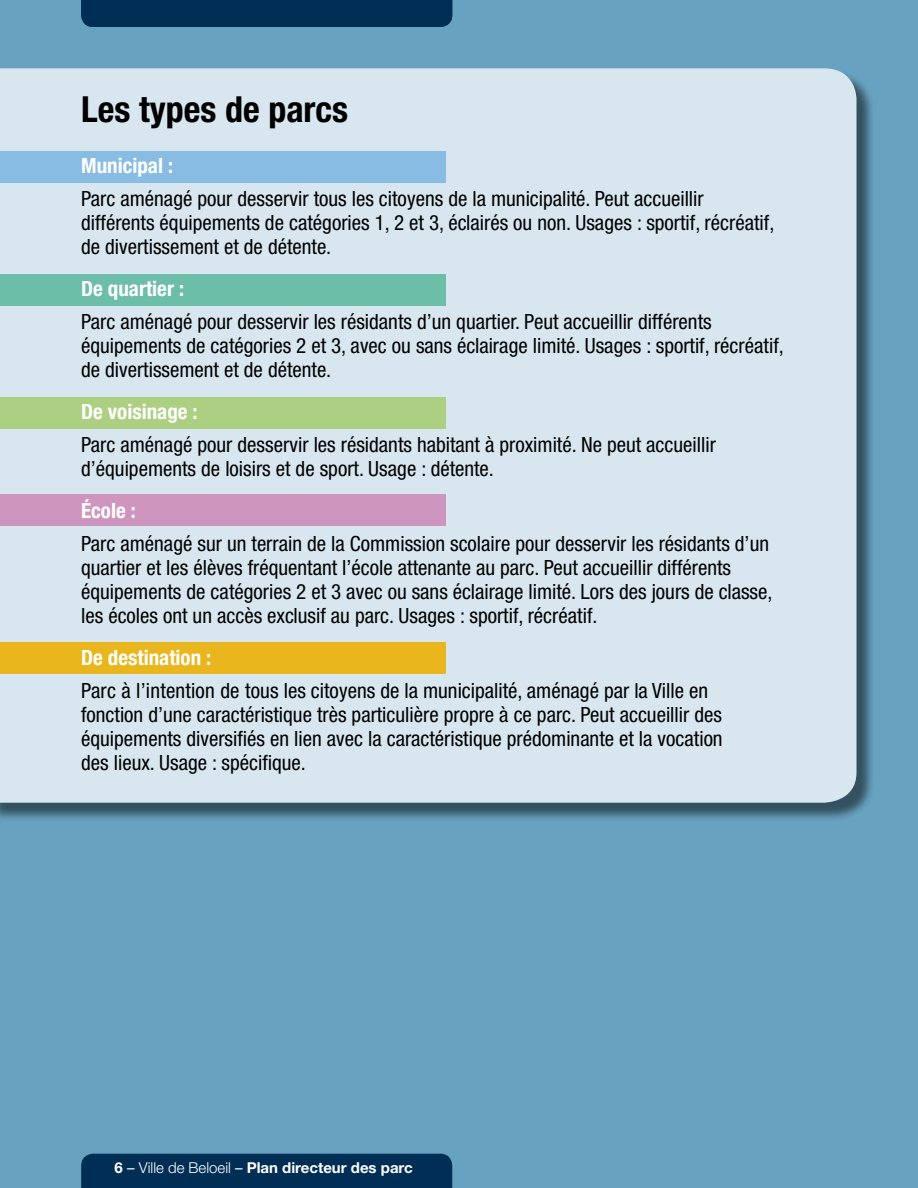
<style>
.page{position:relative;width:918px;height:1188px;background:#67a2c0}
.page>*{position:absolute;margin:0;border:0;box-sizing:border-box;transform-origin:0 0}
.t1{font:700 condensed 36px "Helvetica Neue";color:#000}
.t2{font:condensed 21px/24px "Helvetica Neue";color:#000}
.t3{font:700 condensed 21px "Helvetica Neue";color:#fff}
.t4{font:700 15px "Helvetica Neue";color:#fff}
.s1{font-weight:400}
.s2{font-weight:300}
</style>
<div class="page">
<div style="left:0;top:71px;width:876px;height:751px;background:#000;opacity:.5"></div>
<div style="left:0;top:68px;width:856px;height:735px;background:#d8e7ef"></div>
<div style="left:0;top:398px;width:446px;height:31px;background:#adcf82"></div>
<div style="left:0;top:274px;width:446px;height:31px;background:#6dbea9"></div>
<div style="left:0;top:494px;width:445px;height:32px;background:#ce96be"></div>
<div style="left:0;top:151px;width:445px;height:32px;background:#88bce2"></div>
<div style="left:0;top:643px;width:445px;height:31px;background:#e9b61e"></div>
<div style="left:81px;top:1154px;width:371px;height:34px;background:#002e54"></div>
<div style="left:81px;top:0;width:371px;height:27px;background:#002e54"></div>
<h1 class="t1" style="left:81px;top:88px;width:269px">Les types de parcs</h1>
<p class="t3" style="left:81px;top:153px;width:94px">Municipal :</p>
<p class="t2" style="left:81px;top:187px;width:695px">Parc aménagé pour desservir tous les citoyens de la municipalité. Peut accueillir différents équipements de catégories 1, 2 et 3, éclairés ou non. Usages : sportif, récréatif, de divertissement et de détente.</p>
<p class="t3" style="left:81px;top:276px;width:104px">De quartier :</p>
<p class="t2" style="left:81px;top:310px;width:704px">Parc aménagé pour desservir les résidants d’un quartier. Peut accueillir différents équipements de catégories 2 et 3, avec ou sans éclairage limité. Usages : sportif, récréatif, de divertissement et de détente.</p>
<p class="t3" style="left:81px;top:399px;width:118px">De voisinage :</p>
<p class="t2" style="left:81px;top:433px;width:636px">Parc aménagé pour desservir les résidants habitant à proximité. Ne peut accueillir d’équipements de loisirs et de sport. Usage : détente.</p>
<p class="t3" style="left:81px;top:498px;width:56px">École :</p>
<p class="t2" style="left:81px;top:532px;width:693px">Parc aménagé sur un terrain de la Commission scolaire pour desservir les résidants d’un quartier et les élèves fréquentant l’école attenante au parc. Peut accueillir différents équipements de catégories 2 et 3 avec ou sans éclairage limité. Lors des jours de classe, les écoles ont un accès exclusif au parc. Usages : sportif, récréatif.</p>
<p class="t3" style="left:81px;top:645px;width:132px">De destination :</p>
<p class="t2" style="left:81px;top:679px;width:643px">Parc à l’intention de tous les citoyens de la municipalité, aménagé par la Ville en fonction d’une caractéristique très particulière propre à ce parc. Peut accueillir des équipements diversifiés en lien avec la caractéristique prédominante et la vocation des lieux. Usage : spécifique.</p>
<p class="t4" style="left:115px;top:1158px;width:300px">6 <span class="s1">–</span> <span class="s2">Ville de Beloeil</span> <span class="s1">–</span> Plan directeur des parc</p>
</div>
